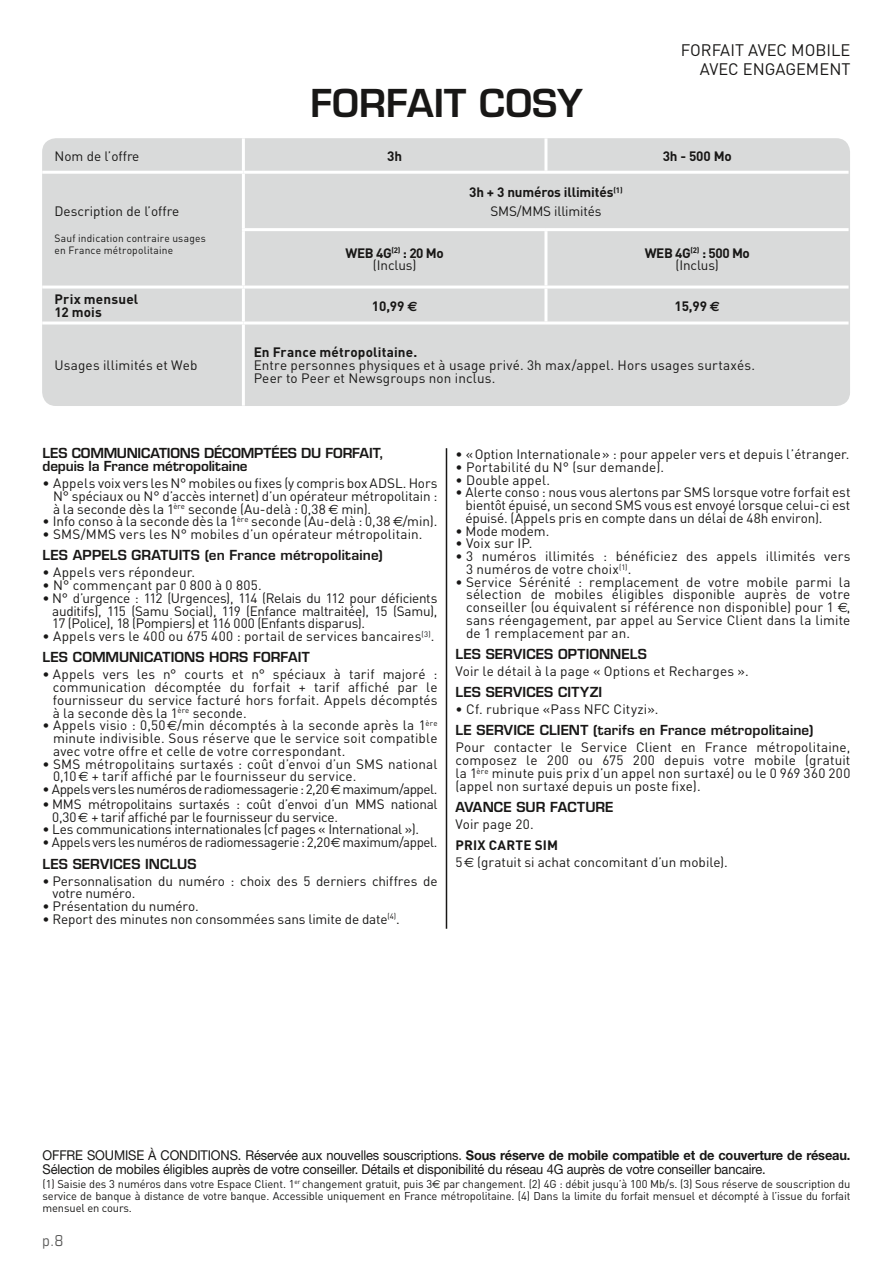
<style>
.page{position:relative;width:893px;height:1263px;background:#fff}
.page>*{position:absolute;margin:0;border:0;box-sizing:border-box;transform-origin:0 0}
.t1{font:600 37.5px "Eurostile LT Std";color:#181716}
.t2{font:16.5px/19.5px "DIN";color:#181716;text-align:right}
.t3{font:condensed 15px "Eurostile LT Std";color:#565655}
.t4{font:13.5px/12.8px "DIN";letter-spacing:.005em;color:#181716;text-align:justify}
.t5{font:600 13.5px/12.8px "Eurostile LT Std";letter-spacing:.005em;color:#181716}
.t6{font:13.5px/13.5px "Helvetica Neue LT Std";letter-spacing:-.01em;color:#181716;scale:.95 1}
.t7{font:13.5px/12.8px "DIN";letter-spacing:-.02em;color:#181716}
.t8{font:700 13.5px/18.3px "DIN";letter-spacing:-.01em;color:#181716;text-align:center}
.t9{font:13.5px "DIN";letter-spacing:-.035em;color:#181716}
.t10{font:13.5px "DIN";letter-spacing:-.025em;color:#181716}
.t11{font:700 13.5px "DIN";letter-spacing:.01em;color:#181716}
.t12{font:700 13.5px/12.8px "DIN";letter-spacing:-.03em;color:#181716;text-align:center}
.t13{font:700 13.5px/12.8px "DIN";letter-spacing:.015em;color:#181716}
.t14{font:11.25px/12px "DIN";letter-spacing:-.01em;color:#181716;text-align:justify}
.t15{font:10.5px/12.8px "DIN";letter-spacing:.02em;color:#181716}
.s1{font-weight:400}
.s2{font-family:"Euro Sans"}
.s3{font-weight:700}
</style>
<div class="page">
<hr style="left:446px;top:448px;width:1px;height:481px;background:#181716">
<div style="left:42px;top:138px;width:808px;height:268px;background:#d9dada;border-radius:14px"></div>
<hr style="left:42px;top:321px;width:201px;height:3px;background:#fff">
<hr style="left:243px;top:321px;width:303px;height:3px;background:#fff">
<hr style="left:546px;top:321px;width:302px;height:3px;background:#fff">
<hr style="left:242px;top:228px;width:304px;height:3px;background:#fff">
<hr style="left:546px;top:228px;width:302px;height:3px;background:#fff">
<hr style="left:42px;top:286px;width:201px;height:3px;background:#fff">
<hr style="left:243px;top:286px;width:303px;height:3px;background:#fff">
<hr style="left:546px;top:286px;width:302px;height:3px;background:#fff">
<hr style="left:243px;top:171px;width:303px;height:3px;background:#fff">
<hr style="left:546px;top:171px;width:302px;height:3px;background:#fff">
<hr style="left:42px;top:171px;width:201px;height:3px;background:#fff">
<hr style="left:242px;top:138px;width:3px;height:33px;background:#fff">
<hr style="left:544px;top:138px;width:3px;height:33px;background:#fff">
<hr style="left:242px;top:174px;width:3px;height:54px;background:#fff">
<hr style="left:242px;top:231px;width:3px;height:55px;background:#fff">
<hr style="left:544px;top:231px;width:3px;height:55px;background:#fff">
<hr style="left:242px;top:289px;width:3px;height:32px;background:#fff">
<hr style="left:544px;top:289px;width:3px;height:32px;background:#fff">
<hr style="left:242px;top:324px;width:3px;height:82px;background:#fff">
<h1 class="t1" style="left:310px;top:80px;width:274px">FORFAIT COSY</h1>
<p class="t2" style="left:681px;top:40px;width:171px">FORFAIT AVEC MOBILE<br>AVEC ENGAGEMENT</p>
<p class="t4" style="left:55px;top:149px;width:86px">Nom de l’offre</p>
<p class="t8" style="left:387px;top:146px;width:16px">3h</p>
<p class="t8" style="left:663px;top:146px;width:71px">3h - 500 Mo</p>
<p class="t4" style="left:55px;top:204px;width:126px">Description de l’offre</p>
<p class="t15" style="left:55px;top:231px;width:153px">Sauf indication contraire usages en France métropolitaine</p>
<p class="t8" style="left:469px;top:183px;width:155px">3h + 3 numéros illimités<sup>(1)<br></sup><span class="s1">SMS/MMS illimités</span></p>
<p class="t8" style="left:346px;top:246px;width:100px;line-height:12.8px">WEB 4G<sup>(2)</sup> : 20 Mo <span class="s1">(Inclus)</span></p>
<p class="t12" style="left:645px;top:246px;width:107px">WEB 4G<sup>(2)</sup> : 500 Mo <span class="s1">(Inclus)</span></p>
<p class="t13" style="left:55px;top:292px;width:85px">Prix mensuel<br>12 mois</p>
<p class="t8" style="left:372px;top:296px;width:47px">10,99 <span class="s2">E</span></p>
<p class="t8" style="left:674px;top:296px;width:47px">15,99 <span class="s2">E</span></p>
<p class="t4" style="left:55px;top:358px;width:144px">Usages illimités et Web</p>
<p class="t11" style="left:254px;top:343px;width:165px">En France métropolitaine.</p>
<p class="t4" style="left:254px;top:358px;width:503px">Entre personnes physiques et à usage privé. 3h max/appel. Hors usages surtaxés.<br>Peer to Peer et Newsgroups non inclus.</p>
<p class="t5" style="left:43px;top:447px;width:343px">LES COMMUNICATIONS DÉCOMPTÉES DU FORFAIT, depuis la France métropolitaine</p>
<p class="t4" style="left:53px;top:477px;width:386px;text-indent:-11px">• Appels voix vers les N° mobiles ou fixes (y compris box ADSL. Hors N° spéciaux ou N° d’accès internet) d’un opérateur métropolitain : à la seconde dès la 1<sup>ère</sup> seconde (Au-delà : 0,38 <span class="s2">5</span> min).</p>
<p class="t4" style="left:43px;top:515px;width:396px">• Info conso à la seconde dès la 1<sup>ère</sup> seconde (Au-delà : 0,38 <span class="s2">5</span>/min).</p>
<p class="t4" style="left:43px;top:528px;width:382px">• SMS/MMS vers les N° mobiles d’un opérateur métropolitain.</p>
<p class="t5" style="left:43px;top:549px;width:342px">LES APPELS GRATUITS (en France métropolitaine)</p>
<p class="t4" style="left:43px;top:566px;width:154px">• Appels vers répondeur.</p>
<p class="t4" style="left:43px;top:579px;width:221px">• N° commençant par 0 800 à 0 805.</p>
<p class="t4" style="left:52px;top:591px;width:387px;text-indent:-10px">• N° d’urgence : 112 (Urgences), 114 (Relais du 112 pour déficients auditifs), 115 (Samu Social), 119 (Enfance maltraitée), 15 (Samu), 17 (Police), 18 (Pompiers) et 116 000 (Enfants disparus).</p>
<p class="t4" style="left:43px;top:629px;width:393px">• Appels vers le 400 ou 675 400 : portail de services bancaires<sup>(3)</sup>.</p>
<p class="t5" style="left:43px;top:651px;width:269px">LES COMMUNICATIONS HORS FORFAIT</p>
<p class="t4" style="left:53px;top:668px;width:386px;text-indent:-10px">• Appels vers les n° courts et n° spéciaux à tarif majoré : communication décomptée du forfait + tarif affiché par le fournisseur du service facturé hors forfait. Appels décomptés à la seconde dès la 1<sup>ère</sup> seconde.</p>
<p class="t4" style="left:53px;top:719px;width:386px;text-indent:-11px">• Appels visio : 0,50<span class="s2">5</span>/min décomptés à la seconde après la 1<sup>ère </sup>minute indivisible. Sous réserve que le service soit compatible avec votre offre et celle de votre correspondant.</p>
<p class="t4" style="left:53px;top:757px;width:386px;text-indent:-11px">• SMS métropolitains surtaxés : coût d’envoi d’un SMS national<br>0,10<span class="s2">5</span> + tarif affiché par le fournisseur du service.</p>
<p class="t9" style="left:43px;top:781px;width:396px">• Appels vers les numéros de radiomessagerie : 2,20 <span class="s2">E</span> maximum/appel.</p>
<p class="t7" style="left:52px;top:797px;width:387px;text-indent:-10px">• MMS métropolitains surtaxés : coût d’envoi d’un MMS national<br>0,30<span class="s2">5</span> + tarif affiché par le fournisseur du service.</p>
<p class="t7" style="left:43px;top:823px;width:378px">• Les communications internationales (cf pages « International »).</p>
<p class="t10" style="left:43px;top:834px;width:396px">• Appels vers les numéros de radiomessagerie : 2,20<span class="s2">€</span> maximum/appel.</p>
<p class="t5" style="left:43px;top:857px;width:156px">LES SERVICES INCLUS</p>
<p class="t4" style="left:53px;top:874px;width:386px;text-indent:-10px">• Personnalisation du numéro : choix des 5 derniers chiffres de votre numéro.</p>
<p class="t4" style="left:43px;top:899px;width:158px">• Présentation du numéro.</p>
<p class="t4" style="left:43px;top:912px;width:359px">• Report des minutes non consommées sans limite de date<sup>(4)</sup>.</p>
<p class="t4" style="left:455px;top:448px;width:396px">• «Option Internationale» : pour appeler vers et depuis l’étranger.</p>
<p class="t4" style="left:455px;top:460px;width:210px">• Portabilité du N° (sur demande).</p>
<p class="t4" style="left:455px;top:473px;width:96px">• Double appel.</p>
<p class="t4" style="left:465px;top:486px;width:386px;text-indent:-10px">• Alerte conso : nous vous alertons par SMS lorsque votre forfait est bientôt épuisé, un second SMS vous est envoyé lorsque celui-ci est épuisé. (Appels pris en compte dans un délai de 48h environ).</p>
<p class="t4" style="left:455px;top:524px;width:95px">• Mode modem.</p>
<p class="t4" style="left:455px;top:537px;width:78px">• Voix sur IP.</p>
<p class="t4" style="left:466px;top:550px;width:386px;text-indent:-11px">• 3 numéros illimités : bénéficiez des appels illimités vers<br>3 numéros de votre choix<sup>(1)</sup>.</p>
<p class="t4" style="left:466px;top:575px;width:386px;text-indent:-11px">• Service Sérénité : remplacement de votre mobile parmi la sélection de mobiles éligibles disponible auprès de votre conseiller (ou équivalent si référence non disponible) pour 1 <span class="s2">5</span>, sans réengagement, par appel au Service Client dans la limite de 1 remplacement par an.</p>
<p class="t5" style="left:455px;top:647px;width:193px">LES SERVICES OPTIONNELS</p>
<p class="t4" style="left:455px;top:664px;width:295px">Voir le détail à la page « Options et Recharges ».</p>
<p class="t5" style="left:455px;top:686px;width:148px">LES SERVICES CITYZI</p>
<p class="t4" style="left:455px;top:703px;width:205px">• Cf. rubrique «Pass NFC Cityzi».</p>
<p class="t5" style="left:455px;top:724px;width:359px">LE SERVICE CLIENT (tarifs en France métropolitaine)</p>
<p class="t4" style="left:455px;top:741px;width:396px">Pour contacter le Service Client en France métropolitaine, composez le 200 ou 675 200 depuis votre mobile (gratuit la 1<sup>ère</sup> minute puis prix d’un appel non surtaxé) ou le 0 969 360 200 (appel non surtaxé depuis un poste fixe).</p>
<p class="t5" style="left:455px;top:801px;width:160px">AVANCE SUR FACTURE</p>
<p class="t4" style="left:455px;top:817px;width:80px">Voir page 20.</p>
<p class="t4" style="left:455px;top:837px;width:274px;line-height:17px"><span class="s3">PRIX CARTE SIM<br></span>5<span class="s2">E</span> (gratuit si achat concomitant d’un mobile).</p>
<p class="t6" style="left:43px;top:1148px;width:852px">OFFRE SOUMISE À CONDITIONS. Réservée aux nouvelles souscriptions. <span class="s3">Sous réserve de mobile compatible et de couverture de réseau.<br></span>Sélection de mobiles éligibles auprès de votre conseiller. Détails et disponibilité du réseau 4G auprès de votre conseiller bancaire.</p>
<p class="t14" style="left:43px;top:1178px;width:809px">(1) Saisie des 3 numéros dans votre Espace Client. 1<sup>er</sup> changement gratuit, puis 3<span class="s2">E</span> par changement. (2) 4G : débit jusqu’à 100 Mb/s. (3) Sous réserve de souscription du service de banque à distance de votre banque. Accessible uniquement en France métropolitaine. (4) Dans la limite du forfait mensuel et décompté à l’issue du forfait mensuel en cours.</p>
<p class="t3" style="left:43px;top:1231px;width:22px">p.8</p>
</div>
